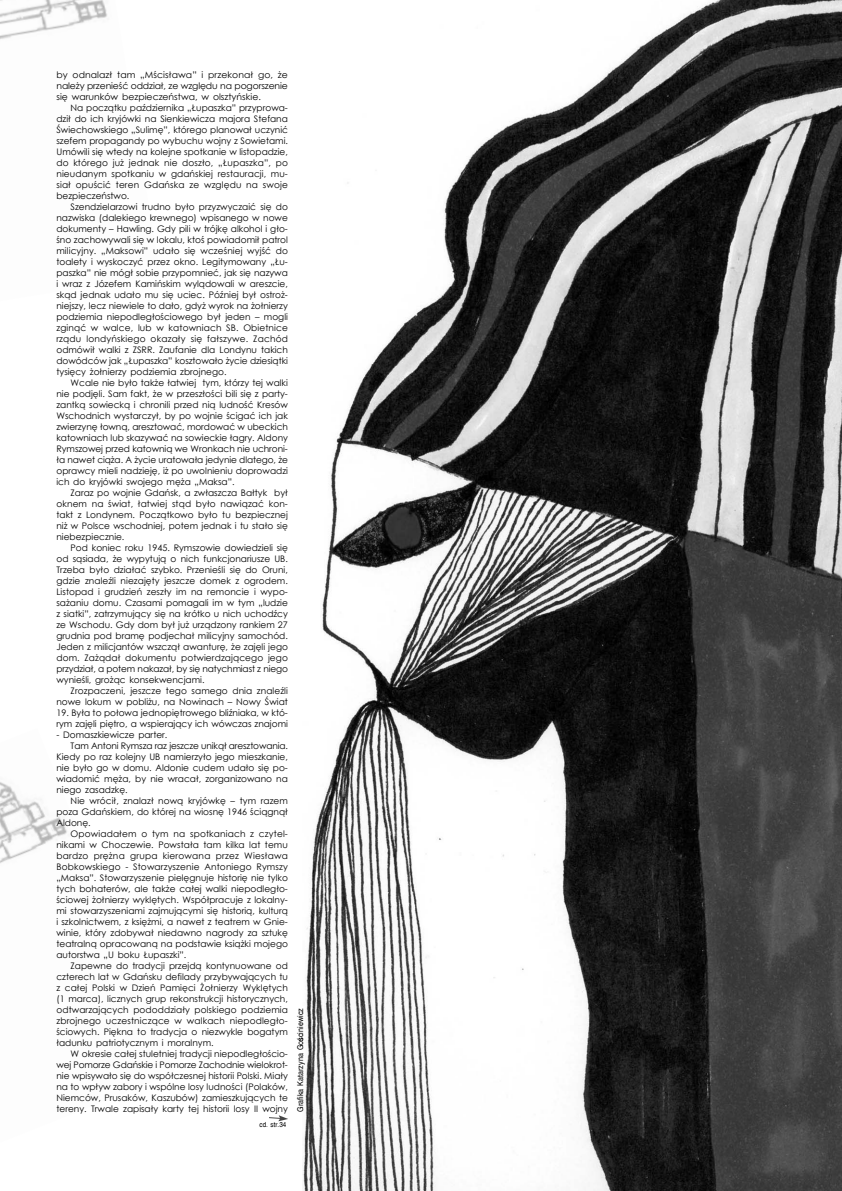
<style>
.page{position:relative;width:842px;height:1191px;background:#fff}
.page>*{position:absolute;margin:0;border:0;box-sizing:border-box;transform-origin:0 0}
.t1{font:9px/11px "Century Gothic";color:#000;text-align:justify}
.t2{font:9px "Century Gothic";letter-spacing:.02em;color:#000}
.t3{font:8px "Switzerland";color:#000;scale:.9 1}
.t4{font:7px "Switzerland";color:#000;scale:.9 1}
</style>
<div class="page">
<img style="left:0;top:782px;width:67px;height:82px">
<img style="left:0;top:0;width:107px;height:39px">
<img style="left:303px;top:0;width:539px;height:1191px">
<svg style="left:269px;top:1115px;width:19px;height:6px"></svg>
<p class="t1" style="left:56px;top:69px;width:233px">by odnalazł tam „Mścisława” i przekonał go, że należy przenieść oddział, ze względu na pogorszenie się warunków bezpieczeństwa, w olsztyńskie.</p>
<p class="t1" style="left:56px;top:102px;width:233px;text-indent:14px">Na początku października „Łupaszka” przyprowa&shy;dził do ich kryjówki na Sienkiewicza majora Stefana Świechowskiego „Sulimę”, którego planował uczynić szefem propagandy po wybuchu wojny z Sowietami.<br>Umówili się wtedy na kolejne spotkanie w listopadzie, do którego już jednak nie doszło, „Łupaszka”, po nieudanym spotkaniu w gdańskiej restauracji, mu&shy;siał opuścić teren Gdańska ze względu na swoje bezpieczeństwo.</p>
<p class="t1" style="left:56px;top:201px;width:233px;text-indent:14px">Szendzielarzowi trudno było przyzwyczaić się do nazwiska (dalekiego krewnego) wpisanego w nowe dokumenty – Hawling. Gdy pili w trójkę alkohol i gło&shy;śno zachowywali się w lokalu, ktoś powiadomił patrol milicyjny. „Maksowi” udało się wcześniej wyjść do toalety i wyskoczyć przez okno. Legitymowany „Łu&shy;paszka” nie mógł sobie przypomnieć, jak się nazywa i wraz z Józefem Kamińskim wylądowali w areszcie, skąd jednak udało mu się uciec. Później był ostroż&shy;niejszy, lecz niewiele to dało, gdyż wyrok na żołnierzy podziemia niepodległościowego był jeden – mogli zginąć w walce, lub w katowniach SB. Obietnice rządu londyńskiego okazały się fałszywe. Zachód odmówił walki z ZSRR. Zaufanie dla Londynu takich dowódców jak „Łupaszka” kosztowało życie dziesiątki tysięcy żołnierzy podziemia zbrojnego.</p>
<p class="t1" style="left:56px;top:377px;width:233px;text-indent:14px">Wcale nie było także łatwiej tym, którzy tej walki nie podjęli. Sam fakt, że w przeszłości bili się z party&shy;zantką sowiecką i chronili przed nią ludność Kresów Wschodnich wystarczył, by po wojnie ścigać ich jak zwierzynę łowną, aresztować, mordować w ubeckich katowniach lub skazywać na sowieckie łagry. Aldony Rymszowej przed katownią we Wronkach nie uchroni&shy;ła nawet ciąża. A życie uratowała jedynie dlatego, że oprawcy mieli nadzieję, iż po uwolnieniu doprowadzi ich do kryjówki swojego męża „Maksa”.</p>
<p class="t1" style="left:56px;top:487px;width:233px;text-indent:14px">Zaraz po wojnie Gdańsk, a zwłaszcza Bałtyk był oknem na świat, łatwiej stąd było nawiązać kon&shy;takt z Londynem. Początkowo było tu bezpiecznej niż w Polsce wschodniej, potem jednak i tu stało się niebezpiecznie.</p>
<p class="t1" style="left:56px;top:542px;width:233px;text-indent:14px">Pod koniec roku 1945. Rymszowie dowiedzieli się od sąsiada, że wypytują o nich funkcjonariusze UB.<br>Trzeba było działać szybko. Przenieśli się do Oruni, gdzie znaleźli niezajęty jeszcze domek z ogrodem.<br>Listopad i grudzień zeszły im na remoncie i wypo&shy;sażaniu domu. Czasami pomagali im w tym „ludzie z siatki”, zatrzymujący się na krótko u nich uchodźcy ze Wschodu. Gdy dom był już urządzony rankiem 27 grudnia pod bramę podjechał milicyjny samochód.<br>Jeden z milicjantów wszczął awanturę, że zajęli jego dom. Zażądał dokumentu potwierdzającego jego przydział, a potem nakazał, by się natychmiast z niego wynieśli, grożąc konsekwencjami.</p>
<p class="t1" style="left:56px;top:685px;width:233px;text-align:right">Zrozpaczeni, jeszcze tego samego dnia znaleźli nowe lokum w pobliżu, na Nowinach – Nowy Świat</p>
<p class="t1" style="left:56px;top:707px;width:233px">19. Była to połowa jednopiętrowego bliźniaka, w któ&shy;rym zajęli piętro, a wspierający ich wówczas znajomi</p>
<p class="t1" style="left:56px;top:729px;width:113px">- Domaszkiewicze parter.</p>
<p class="t1" style="left:71px;top:740px;width:219px">Tam Antoni Rymsza raz jeszcze unikął aresztowania.</p>
<p class="t1" style="left:56px;top:751px;width:233px">Kiedy po raz kolejny UB namierzyło jego mieszkanie,</p>
<p class="t1" style="left:56px;top:762px;width:233px">nie było go w domu. Aldonie cudem udało się po-</p>
<p class="t1" style="left:56px;top:773px;width:233px">wiadomić męża, by nie wracał, zorganizowano na</p>
<p class="t1" style="left:56px;top:784px;width:73px">niego zasadzkę.</p>
<p class="t1" style="left:71px;top:795px;width:219px">Nie wrócił, znalazł nową kryjówkę – tym razem</p>
<p class="t1" style="left:56px;top:806px;width:233px">poza Gdańskiem, do której na wiosnę 1946 ściągnął</p>
<p class="t1" style="left:56px;top:817px;width:36px">Aldonę.</p>
<p class="t1" style="left:71px;top:828px;width:219px">Opowiadałem o tym na spotkaniach z czytel-</p>
<p class="t1" style="left:56px;top:839px;width:233px">nikami w Choczewie. Powstała tam kilka lat temu</p>
<p class="t2" style="left:56px;top:850px;width:233px">bardzo prężna grupa kierowana przez Wiesława</p>
<p class="t1" style="left:56px;top:861px;width:233px">Bobkowskiego - Stowarzyszenie Antoniego Rymszy</p>
<p class="t1" style="left:56px;top:872px;width:233px">„Maksa”. Stowarzyszenie pielęgnuje historię nie tylko</p>
<p class="t1" style="left:56px;top:883px;width:233px">tych bohaterów, ale także całej walki niepodległo-</p>
<p class="t1" style="left:56px;top:894px;width:233px">ściowej żołnierzy wyklętych. Współpracuje z lokalny-</p>
<p class="t1" style="left:56px;top:905px;width:233px">mi stowarzyszeniami zajmującymi się historią, kulturą</p>
<p class="t1" style="left:56px;top:916px;width:233px">i szkolnictwem, z księżmi, a nawet z teatrem w Gnie-</p>
<p class="t1" style="left:56px;top:927px;width:233px">winie, który zdobywał niedawno nagrody za sztukę</p>
<p class="t1" style="left:56px;top:938px;width:233px">teatralną opracowaną na podstawie książki mojego</p>
<p class="t1" style="left:56px;top:949px;width:131px">autorstwa „U boku Łupaszki”.</p>
<p class="t1" style="left:71px;top:960px;width:219px">Zapewne do tradycji przejdą kontynuowane od</p>
<p class="t1" style="left:56px;top:971px;width:233px">czterech lat w Gdańsku defilady przybywających tu</p>
<p class="t1" style="left:56px;top:982px;width:233px">z całej Polski w Dzień Pamięci Żołnierzy Wyklętych</p>
<p class="t1" style="left:56px;top:993px;width:233px">(1 marca), licznych grup rekonstrukcji historycznych,</p>
<p class="t1" style="left:56px;top:1004px;width:233px">odtwarzających pododdziały polskiego podziemia</p>
<p class="t1" style="left:56px;top:1015px;width:233px">zbrojnego uczestniczące w walkach niepodległo-</p>
<p class="t1" style="left:56px;top:1026px;width:233px">ściowych. Piękna to tradycja o niezwykle bogatym</p>
<p class="t1" style="left:56px;top:1037px;width:159px">ładunku patriotycznym i moralnym.</p>
<p class="t1" style="left:71px;top:1048px;width:219px">W okresie całej stuletniej tradycji niepodległościo-</p>
<p class="t1" style="left:56px;top:1059px;width:233px">wej Pomorze Gdańskie i Pomorze Zachodnie wielokrot-</p>
<p class="t1" style="left:56px;top:1070px;width:233px">nie wpisywało się do współczesnej historii Polski. Miały</p>
<p class="t1" style="left:56px;top:1081px;width:233px">na to wpływ zabory i wspólne losy ludności (Polaków,</p>
<p class="t1" style="left:56px;top:1092px;width:233px">Niemców, Prusaków, Kaszubów) zamieszkujących te</p>
<p class="t1" style="left:56px;top:1103px;width:233px">tereny. Trwale zapisały karty tej historii losy II wojny</p>
<p class="t4" style="left:260px;top:1121px;width:31px">cd. str.34</p>
<p class="t3" style="left:296px;top:1112px;width:117px;rotate:-90deg">Grafika Katarzyna Gościniewicz</p>
</div>
